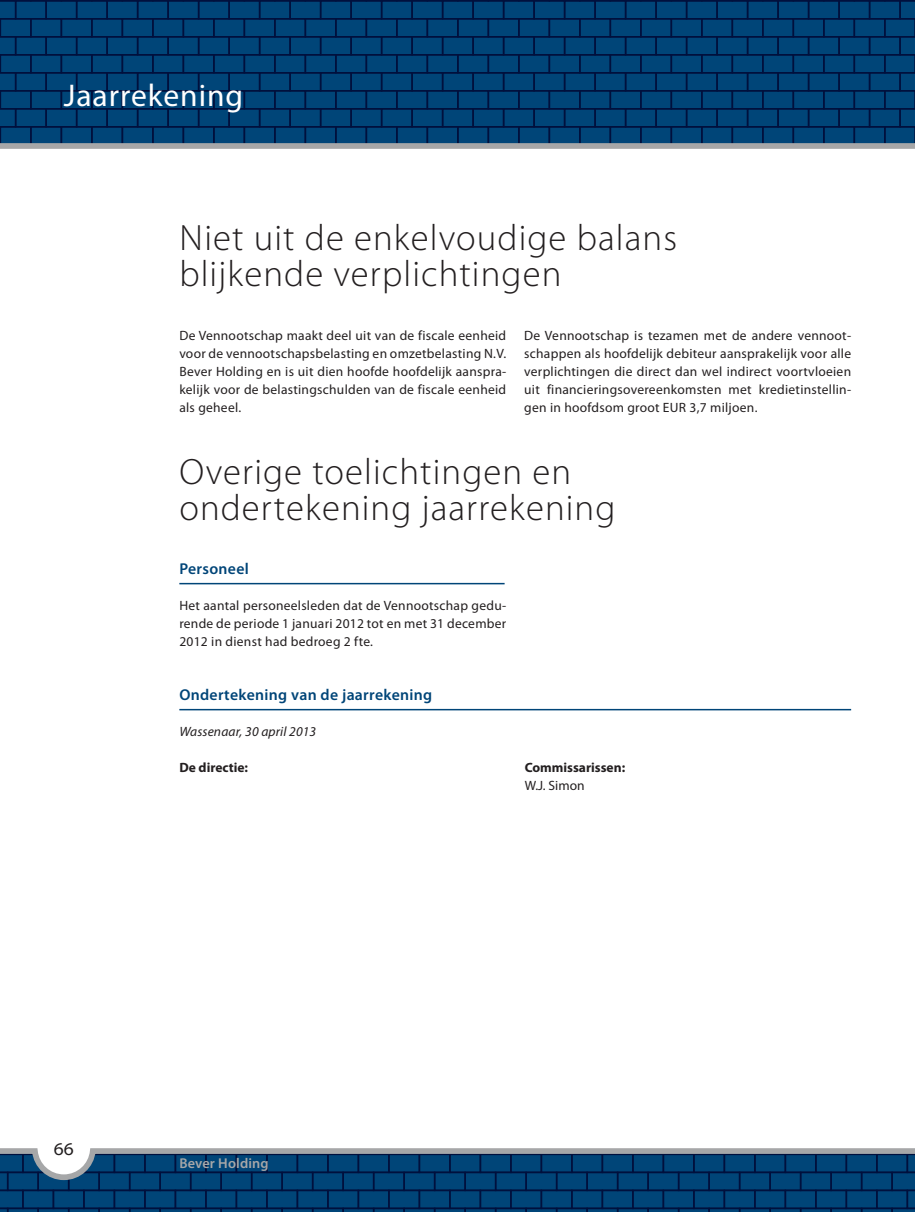
<style>
.page{position:relative;width:915px;height:1212px;background:#fff}
.page>*{position:absolute;margin:0;border:0;box-sizing:border-box;transform-origin:0 0}
.Kop_zwart_Myriad{font:300 36.75px "Myriad Pro";letter-spacing:.03em;color:#231f20}
.t1{font:31.5px "Myriad Pro";letter-spacing:.03em;color:#fff}
.t2{font:semi-expanded 18px "Myriad Pro";color:#231f20}
.Tussenkop_Myriad_Bla{font:600 15.75px "Myriad Pro";letter-spacing:.02em;color:#004578}
.t3{font:600 14.25px "Myriad Pro";letter-spacing:.01em;color:#a6a7a8}
.Platte_tekst{font:13.5px/18px "Myriad Pro";letter-spacing:.02em;color:#231f20;text-align:justify}
.platte_tekst_bold{font:700 13.5px "Myriad Pro";color:#231f20}
.Platte_tekst_cursief{font:italic 13.5px "Myriad Pro";letter-spacing:.01em;color:#231f20}
</style>
<div class="page">
<svg style="left:0;top:0;width:915px;height:146px;background:#003c6e"></svg>
<svg style="left:0;top:1148px;width:914px;height:64px;background:#144976"></svg>
<div style="left:0;top:143px;width:914px;height:6px;background:#a6a7a8"></div>
<hr style="left:179px;top:583px;width:325px;height:1px;background:#004578">
<hr style="left:179px;top:709px;width:671px;height:1px;background:#004578">
<h2 class="t1" style="left:64px;top:79px;width:181px">Jaarrekening</h2>
<p class="Kop_zwart_Myriad" style="left:179px;top:218px;width:499px">Niet uit de enkelvoudige balans</p>
<p class="Kop_zwart_Myriad" style="left:179px;top:254px;width:383px">blijkende verplichtingen</p>
<p class="Platte_tekst" style="left:179px;top:327px;width:328px">De Vennootschap maakt deel uit van de fiscale eenheid voor de vennootschapsbelasting en omzetbelasting N.V.<br>Bever Holding en is uit dien hoofde hoofdelijk aanspra&shy;kelijk voor de belastingschulden van de fiscale eenheid als geheel.</p>
<p class="Platte_tekst" style="left:524px;top:327px;width:328px">De Vennootschap is tezamen met de andere vennoot&shy;schappen als hoofdelijk debiteur aansprakelijk voor alle verplichtingen die direct dan wel indirect voortvloeien uit financieringsovereenkomsten met kredietinstellin&shy;gen in hoofdsom groot EUR 3,7 miljoen.</p>
<p class="Kop_zwart_Myriad" style="left:179px;top:452px;width:393px">Overige toelichtingen en</p>
<p class="Kop_zwart_Myriad" style="left:179px;top:488px;width:437px">ondertekening jaarrekening</p>
<p class="Tussenkop_Myriad_Bla" style="left:179px;top:560px;width:71px">Personeel</p>
<p class="Platte_tekst" style="left:179px;top:597px;width:328px">Het aantal personeelsleden dat de Vennootschap gedu&shy;rende de periode 1 januari 2012 tot en met 31 december 2012 in dienst had bedroeg 2 fte.</p>
<p class="Tussenkop_Myriad_Bla" style="left:179px;top:686px;width:254px">Ondertekening van de jaarrekening</p>
<p class="Platte_tekst_cursief" style="left:179px;top:725px;width:138px">Wassenaar, 30 april 2013</p>
<p class="platte_tekst_bold" style="left:179px;top:760px;width:70px">De directie:</p>
<p class="platte_tekst_bold" style="left:524px;top:760px;width:102px">Commissarissen:</p>
<p class="Platte_tekst" style="left:524px;top:777px;width:61px">W.J. Simon</p>
<h3 class="t2" style="left:54px;top:1139px;width:22px">66</h3>
<p class="t3" style="left:179px;top:1156px;width:91px">Bever Holding</p>
</div>
